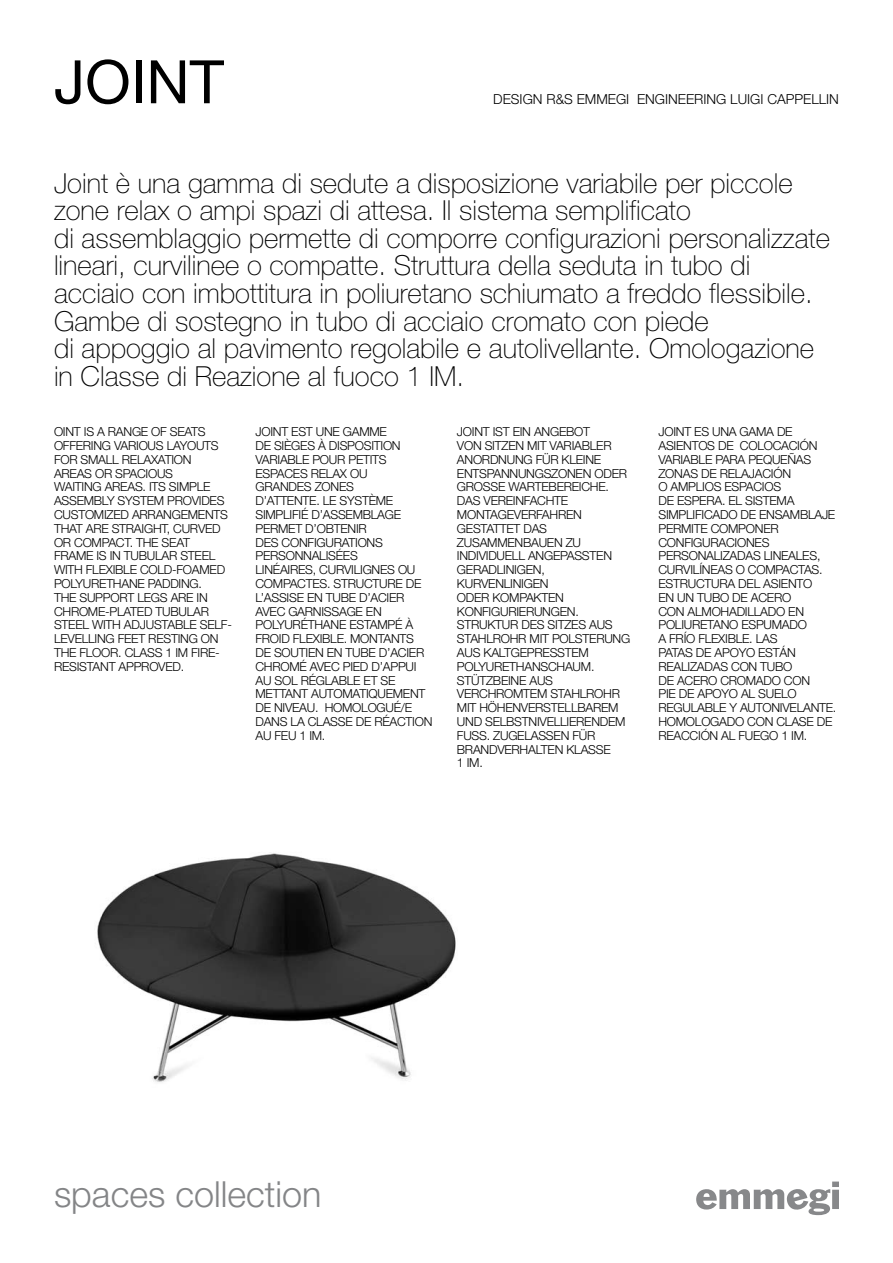
<style>
.page{position:relative;width:893px;height:1263px;background:#fff}
.page>*{position:absolute;margin:0;border:0;box-sizing:border-box;transform-origin:0 0}
.t1{font:60px "Helvetica Neue";color:#000}
.t2{font:300 36px "Helvetica Neue";color:#848587}
.t3{font:100 27.6px/27.6px "Helvetica Neue";color:#000}
.t4{font:300 13.8px "Helvetica Neue";color:#000}
.t5{font:300 12.45px/13.8px "Helvetica Neue";letter-spacing:-.02em;color:#000}
</style>
<div class="page">
<svg style="left:696px;top:1181px;width:143px;height:34px"></svg>
<img style="left:97px;top:853px;width:359px;height:229px">
<h1 class="t1" style="left:54px;top:46px;width:172px">joint</h1>
<p class="t4" style="left:493px;top:91px;width:347px">DESIGN R&amp;S EMMEGI ENGINEERING LUIGI CAPPELLIN</p>
<p class="t3" style="left:54px;top:169px;width:777px">Joint è una gamma di sedute a disposizione variabile per piccole zone relax o ampi spazi di attesa. Il sistema semplificato<br>di assemblaggio permette di comporre configurazioni personalizzate lineari, curvilinee o compatte. Struttura della seduta in tubo di acciaio con imbottitura in poliuretano schiumato a freddo flessibile.<br>Gambe di sostegno in tubo di acciaio cromato con piede<br>di appoggio al pavimento regolabile e autolivellante. Omologazione in Classe di Reazione al fuoco 1 IM.</p>
<p class="t5" style="left:54px;top:424px;width:179px">OINT IS A RANGE OF SEATS<br>OFFERING VARIOUS LAYOUTS<br>FOR SMALL RELAXATION<br>AREAS OR SPACIOUS<br>WAITING AREAS. ITS SIMPLE<br>ASSEMBLY SYSTEM PROVIDES<br>CUSTOMIZED ARRANGEMENTS<br>THAT ARE STRAIGHT, CURVED<br>OR COMPACT. THE SEAT<br>FRAME IS IN TUBULAR STEEL<br>WITH FLEXIBLE COLD-FOAMED<br>POLYURETHANE PADDING.<br>THE SUPPORT LEGS ARE IN<br>CHROME-PLATED TUBULAR<br>STEEL WITH ADJUSTABLE SELF-<br>LEVELLING FEET RESTING ON<br>THE FLOOR. CLASS</p>
<p class="t5" style="left:166px;top:645px;width:33px">1 IM FIRE</p>
<p class="t5" style="left:215px;top:645px;width:6px">-</p>
<p class="t5" style="left:54px;top:659px;width:8px">RESISTANT</p>
<p class="t5" style="left:119px;top:659px;width:9px">APPROVED</p>
<p class="t5" style="left:181px;top:659px;width:5px">.</p>
<p class="t5" style="left:255px;top:424px;width:172px">JOINT EST UNE GAMME<br>DE SIÈGES À DISPOSITION<br>VARIABLE POUR PETITS<br>ESPACES RELAX OU<br>GRANDES ZONES<br>D’ATTENTE. LE SYSTÈME<br>SIMPLIFIÉ D’ASSEMBLAGE<br>PERMET D’OBTENIR<br>DES CONFIGURATIONS<br>PERSONNALISÉES<br>LINÉAIRES, CURVILIGNES OU<br>COMPACTES. STRUCTURE DE<br>L’ASSISE EN TUBE D’ACIER<br>AVEC GARNISSAGE EN<br>POLYURÉTHANE ESTAMPÉ À<br>FROID FLEXIBLE. MONTANTS<br>DE SOUTIEN EN TUBE D’ACIER<br>CHROMÉ AVEC PIED D’APPUI<br>AU SOL RÉGLABLE ET SE<br>METTANT AUTOMATIQUEMENT<br>DE NIVEAU. HOMOLOGUÉ</p>
<p class="t5" style="left:401px;top:700px;width:12px">/E</p>
<p class="t5" style="left:255px;top:714px;width:9px">DANS</p>
<p class="t5" style="left:291px;top:714px;width:34px">LA CLASSE</p>
<p class="t5" style="left:356px;top:714px;width:27px">DE RÉACTION</p>
<p class="t5" style="left:255px;top:728px;width:27px">AU FEU</p>
<p class="t5" style="left:299px;top:728px;width:27px">1 IM.</p>
<p class="t5" style="left:457px;top:424px;width:175px">JOINT IST EIN ANGEBOT<br>VON SITZEN MIT VARIABLER<br>ANORDNUNG FÜR KLEINE<br>ENTSPANNUNGSZONEN ODER<br>GROSSE WARTEBEREICHE.<br>DAS VEREINFACHTE<br>MONTAGEVERFAHREN<br>GESTATTET DAS<br>ZUSAMMENBAUEN ZU<br>INDIVIDUELL ANGEPASSTEN<br>GERADLINIGEN,<br>KURVENLINIGEN<br>ODER KOMPAKTEN<br>KONFIGURIERUNGEN.<br>STRUKTUR DES SITZES AUS<br>STAHLROHR MIT POLSTERUNG<br>AUS KALTGEPRESSTEM<br>POLYURETHANSCHAUM.<br>STÜTZBEINE AUS<br>VERCHROMTEM STAHLROHR<br>MIT HÖHENVERSTELLBAREM<br>UND SELBSTNIVELLIERENDEM<br>FUSS. ZUGELASSEN</p>
<p class="t5" style="left:572px;top:728px;width:9px">FÜR</p>
<p class="t5" style="left:457px;top:742px;width:17px">BRANDVERHALTEN</p>
<p class="t5" style="left:566px;top:742px;width:16px">KLASSE</p>
<p class="t5" style="left:457px;top:756px;width:27px">1 IM.</p>
<p class="t5" style="left:658px;top:425px;width:179px">JOINT ES UNA GAMA DE<br>ASIENTOS DE COLOCACIÓN<br>VARIABLE PARA PEQUEÑAS<br>ZONAS DE RELAJACIÓN<br>O AMPLIOS ESPACIOS<br>DE ESPERA. EL SISTEMA<br>SIMPLIFICADO DE ENSAMBLAJE<br>PERMITE COMPONER<br>CONFIGURACIONES<br>PERSONALIZADAS LINEALES,<br>CURVILÍNEAS O COMPACTAS.<br>ESTRUCTURA DEL ASIENTO<br>EN UN TUBO DE ACERO<br>CON ALMOHADILLADO EN<br>POLIURETANO ESPUMADO<br>A FRÍO FLEXIBLE. LAS<br>PATAS DE APOYO ESTÁN<br>REALIZADAS CON TUBO<br>DE ACERO CROMADO CON<br>PIE DE APOYO AL SUELO<br>REGULABLE Y AUTONIVELANTE.<br>HOMOLOGADO</p>
<p class="t5" style="left:747px;top:714px;width:10px">CON</p>
<p class="t5" style="left:776px;top:714px;width:9px">CLASE</p>
<p class="t5" style="left:817px;top:714px;width:9px">DE</p>
<p class="t5" style="left:658px;top:728px;width:9px">REACCIÓN</p>
<p class="t5" style="left:721px;top:728px;width:26px">AL FUEGO</p>
<p class="t5" style="left:781px;top:728px;width:27px">1 IM.</p>
<h2 class="t2" style="left:54px;top:1172px;width:269px">SPACES COLLECTION</h2>
</div>
